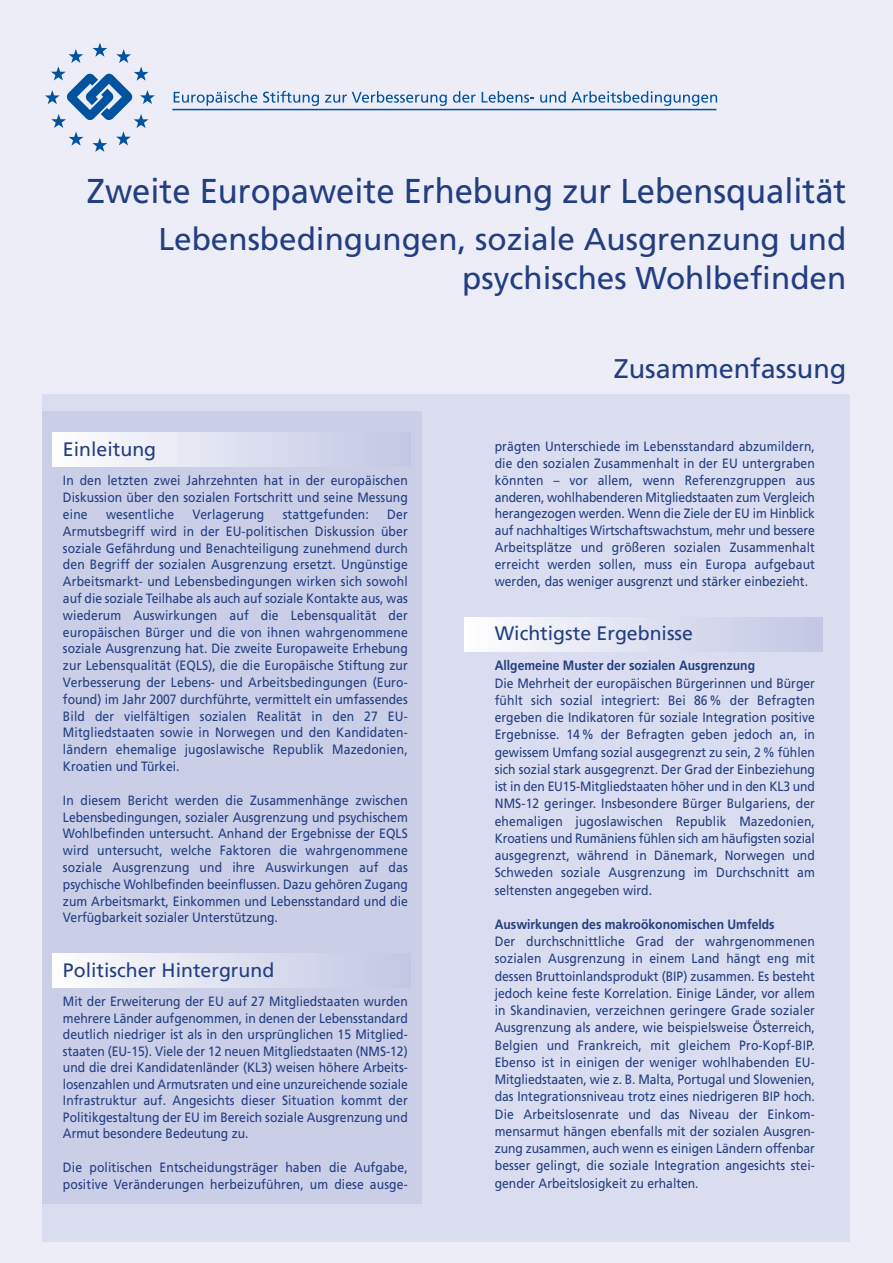
<style>
.page{position:relative;width:893px;height:1263px;background:#ecedf7}
.page>*{position:absolute;margin:0;border:0;box-sizing:border-box;transform-origin:0 0}
.t1{font:34.5px "Frutiger LT Com";color:#233e81;scale:.95 1}
.t2{font:31.5px/39px "Frutiger LT Com";color:#233e81;text-align:right}
.t3{font:27px "Frutiger LT Com";color:#233e81}
.t4{font:19.5px "Frutiger LT Com";color:#233e81}
.t5{font:13.5px/16.8px "Frutiger LT Com";letter-spacing:.005em;color:#233e81;text-align:justify;scale:.9 1}
.t6{font:700 13.5px "Frutiger LT Com";color:#233e81;scale:.9 1}
</style>
<div class="page">
<svg style="left:45px;top:43px;width:110px;height:109px"></svg>
<hr style="left:172px;top:109px;width:544px;height:1px;background:#0153a0">
<svg style="left:174px;top:91px;width:83px;height:15px"></svg>
<svg style="left:263px;top:91px;width:56px;height:15px"></svg>
<svg style="left:325px;top:91px;width:122px;height:15px"></svg>
<svg style="left:453px;top:91px;width:23px;height:12px"></svg>
<svg style="left:482px;top:91px;width:52px;height:12px"></svg>
<svg style="left:540px;top:91px;width:177px;height:15px"></svg>
<div style="left:43px;top:394px;width:807px;height:848px;background:#daddef"></div>
<div style="left:43px;top:411px;width:379px;height:792px;background:#cacee7"></div>
<div style="left:53px;top:432px;width:357px;height:34px;background:linear-gradient(to right,#fdfdfe,#c2c6e4)"></div>
<div style="left:53px;top:954px;width:357px;height:34px;background:linear-gradient(to right,#fdfdfe,#c2c6e4)"></div>
<div style="left:465px;top:618px;width:357px;height:34px;background:linear-gradient(to right,#fdfdfe,#c2c6e4)"></div>
<h1 class="t1" style="left:87px;top:171px;width:801px">Zweite Europaweite Erhebung zur Lebensqualität</h1>
<h2 class="t2" style="left:158px;top:220px;width:689px">Lebensbedingungen, soziale Ausgrenzung und psychisches Wohlbefinden</h2>
<h3 class="t4" style="left:63px;top:438px;width:95px">Einleitung</h3>
<p class="t5" style="left:63px;top:472px;width:385px">In den letzten zwei Jahrzehnten hat in der europäischen Diskussion über den sozialen Fortschritt und seine Messung eine</p>
<p class="t5" style="left:106px;top:506px;width:77px">wesentliche</p>
<p class="t5" style="left:193px;top:506px;width:81px">Verlagerung</p>
<p class="t5" style="left:283px;top:506px;width:97px">stattgefunden:</p>
<p class="t5" style="left:63px;top:506px;width:385px;text-indent:324px">Der Armutsbegriff wird in der EU-politischen Diskussion über soziale Gefährdung und Benachteiligung zunehmend durch den Begriff der sozialen Ausgrenzung ersetzt. Ungünstige Arbeitsmarkt- und Lebensbedingungen wirken sich sowohl auf die soziale Teilhabe als auch auf soziale Kontakte aus, was wiederum Auswirkungen auf die Lebensqualität der europäischen Bürger und die von ihnen wahrgenommene soziale Ausgrenzung hat. Die zweite Europaweite Erhebung zur Lebensqualität (EQLS), die die Europäische Stiftung zur Verbesserung der Lebens- und Arbeitsbedingungen (Euro&shy;found) im Jahr 2007 durchführte, vermittelt ein umfassendes Bild der vielfältigen sozialen Realität in den 27 EU-Mitgliedstaaten sowie in Norwegen und den Kandidaten&shy;ländern ehemalige jugoslawische Republik Mazedonien, Kroatien und Türkei.</p>
<p class="t5" style="left:63px;top:792px;width:385px">In diesem Bericht werden die Zusammenhänge zwischen Lebensbedingungen, sozialer Ausgrenzung und psychischem Wohlbefinden untersucht. Anhand der Ergebnisse der EQLS wird untersucht, welche Faktoren die wahrgenommene soziale Ausgrenzung und ihre Auswirkungen auf das psychische Wohlbefinden beeinflussen. Dazu gehören Zugang zum Arbeitsmarkt, Einkommen und Lebensstandard und die Verfügbarkeit sozialer Unterstützung.</p>
<h3 class="t4" style="left:63px;top:959px;width:213px">Politischer Hintergrund</h3>
<p class="t5" style="left:63px;top:993px;width:385px">Mit der Erweiterung der EU auf 27 Mitgliedstaaten wurden mehrere Länder aufgenommen, in denen der Lebensstandard deutlich niedriger ist als in den ursprünglichen 15 Mitglied&shy;staaten (EU-15). Viele der 12 neuen Mitgliedstaaten (NMS-12) und die drei Kandidatenländer (KL3) weisen höhere Arbeits&shy;losenzahlen und Armutsraten und eine unzureichende soziale Infrastruktur auf. Angesichts dieser Situation kommt der Politikgestaltung der EU im Bereich soziale Ausgrenzung und Armut besondere Bedeutung zu.</p>
<p class="t5" style="left:63px;top:1159px;width:385px">Die politischen Entscheidungsträger haben die Aufgabe, positive Veränderungen herbeizuführen, um diese ausge-</p>
<h3 class="t3" style="left:614px;top:353px;width:234px">Zusammenfassung</h3>
<p class="t5" style="left:495px;top:438px;width:357px">prägten Unterschiede im Lebensstandard abzumildern, die den sozialen Zusammenhalt in der EU untergraben könnten – vor allem, wenn Referenzgruppen aus anderen, wohlhabenderen Mitgliedstaaten zum Vergleich herangezogen werden. Wenn die Ziele der EU im Hinblick auf nachhaltiges Wirtschaftswachstum, mehr und bessere Arbeitsplätze und größeren sozialen Zusammenhalt erreicht werden sollen, muss ein Europa aufgebaut werden, das weniger ausgrenzt und stärker einbezieht.</p>
<h3 class="t4" style="left:495px;top:622px;width:200px">Wichtigste Ergebnisse</h3>
<p class="t6" style="left:495px;top:658px;width:291px">Allgemeine Muster der sozialen Ausgrenzung</p>
<p class="t5" style="left:495px;top:674px;width:357px;line-height:17.2px">Die Mehrheit der europäischen Bürgerinnen und Bürger fühlt sich sozial integriert: Bei 86% der Befragten ergeben die Indikatoren für soziale Integration positive Ergebnisse. 14% der Befragten geben jedoch an, in gewissem Umfang sozial ausgegrenzt zu sein, 2% fühlen sich sozial stark ausgegrenzt. Der Grad der Einbeziehung ist in den EU15-Mitgliedstaaten höher und in den KL3 und NMS-12 geringer. Insbesondere Bürger Bulgariens, der ehemaligen jugoslawischen Republik Mazedonien, Kroatiens und Rumäniens fühlen sich am häufigsten sozial ausgegrenzt, während in Dänemark, Norwegen und Schweden soziale Ausgrenzung im Durchschnitt am seltensten angegeben wird.</p>
<p class="t6" style="left:495px;top:916px;width:313px">Auswirkungen des makroökonomischen Umfelds</p>
<p class="t5" style="left:495px;top:933px;width:357px;line-height:17.2px">Der durchschnittliche Grad der wahrgenommenen sozialen Ausgrenzung in einem Land hängt eng mit dessen Bruttoinlandsprodukt (BIP) zusammen. Es besteht jedoch keine feste Korrelation. Einige Länder, vor allem in Skandinavien, verzeichnen geringere Grade sozialer Ausgrenzung als andere, wie beispielsweise Österreich, Belgien und Frankreich, mit gleichem Pro-Kopf-BIP.<br>Ebenso ist in einigen der weniger wohlhabenden EU-Mitgliedstaaten, wie z. B. Malta, Portugal und Slowenien, das Integrationsniveau trotz eines niedrigeren BIP hoch.<br>Die Arbeitslosenrate und das Niveau der Einkom&shy;mensarmut hängen ebenfalls mit der sozialen Ausgren&shy;zung zusammen, auch wenn es einigen Ländern offenbar besser gelingt, die soziale Integration angesichts stei&shy;gender Arbeitslosigkeit zu erhalten.</p>
</div>
